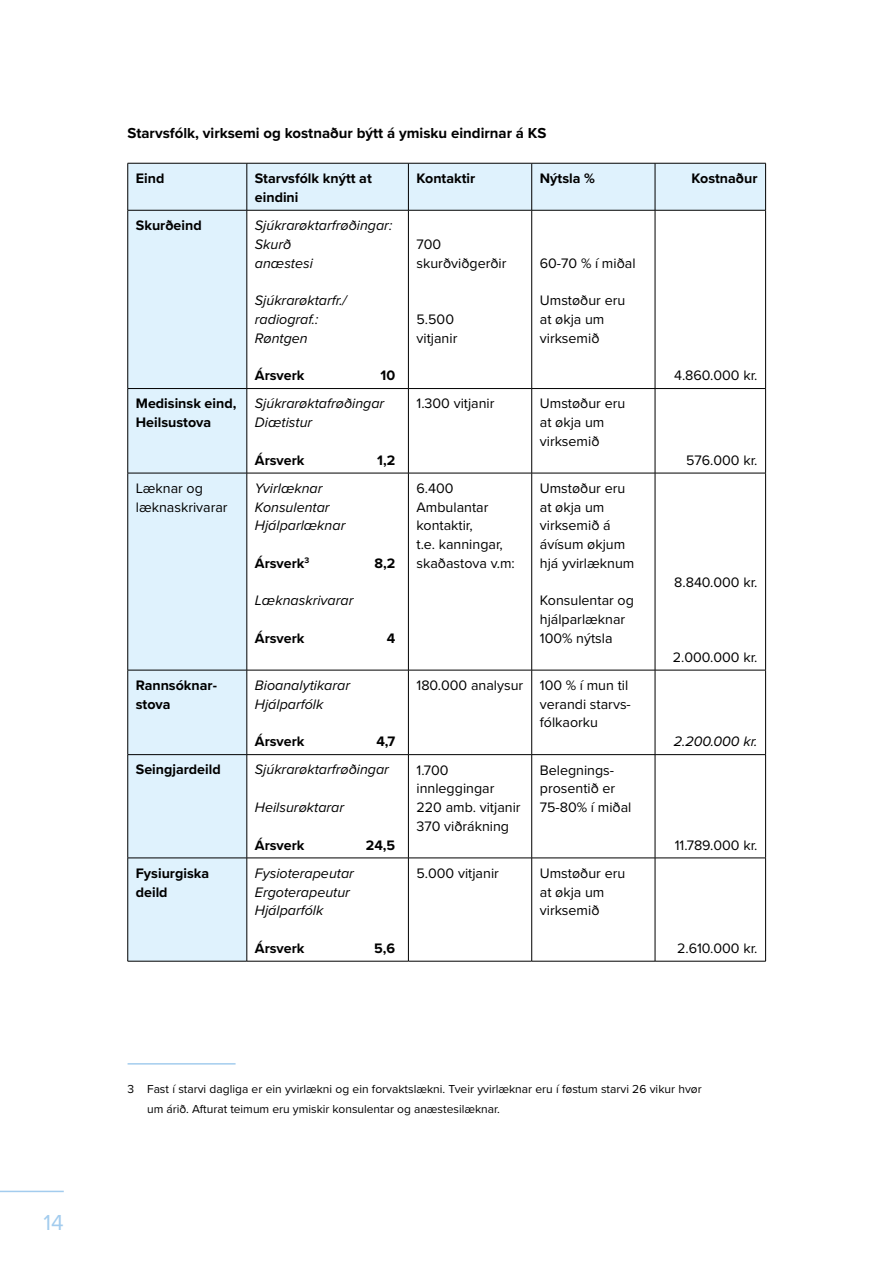
<style>
.page{position:relative;width:893px;height:1263px;background:#fff}
.page>*{position:absolute;margin:0;border:0;box-sizing:border-box;transform-origin:0 0}
.t1{font:22.5px "Proxima Nova";color:#a3ccee}
.t2{font:700 15px "Proxima Nova";color:#000}
.t3{font:14.25px/18.8px "Proxima Nova";color:#000}
.t4{font:italic 14.25px/18.8px "Proxima Nova";color:#000}
.t5{font:700 14.25px/18.8px "Proxima Nova";color:#000}
.t6{font:12px/19.5px "Proxima Nova";color:#000}
</style>
<div class="page">
<hr style="left:0;top:1191px;width:64px;height:1px;background:#a3ccee">
<svg style="left:128px;top:164px;width:637px;height:797px"></svg>
<hr style="left:128px;top:163px;width:119px;height:1px;background:#000">
<hr style="left:127px;top:163px;width:1px;height:47px;background:#000">
<hr style="left:247px;top:163px;width:161px;height:1px;background:#000">
<hr style="left:247px;top:163px;width:1px;height:47px;background:#000">
<hr style="left:408px;top:163px;width:124px;height:1px;background:#000">
<hr style="left:408px;top:163px;width:1px;height:47px;background:#000">
<hr style="left:532px;top:163px;width:123px;height:1px;background:#000">
<hr style="left:531px;top:163px;width:1px;height:47px;background:#000">
<hr style="left:655px;top:163px;width:111px;height:1px;background:#000">
<hr style="left:655px;top:163px;width:1px;height:47px;background:#000">
<hr style="left:765px;top:163px;width:1px;height:47px;background:#000">
<hr style="left:128px;top:210px;width:119px;height:1px;background:#000">
<hr style="left:127px;top:210px;width:1px;height:178px;background:#000">
<hr style="left:247px;top:210px;width:161px;height:1px;background:#000">
<hr style="left:247px;top:210px;width:1px;height:178px;background:#000">
<hr style="left:408px;top:210px;width:124px;height:1px;background:#000">
<hr style="left:408px;top:210px;width:1px;height:178px;background:#000">
<hr style="left:532px;top:210px;width:123px;height:1px;background:#000">
<hr style="left:531px;top:210px;width:1px;height:178px;background:#000">
<hr style="left:655px;top:210px;width:111px;height:1px;background:#000">
<hr style="left:655px;top:210px;width:1px;height:178px;background:#000">
<hr style="left:765px;top:210px;width:1px;height:178px;background:#000">
<hr style="left:128px;top:388px;width:119px;height:1px;background:#000">
<hr style="left:127px;top:389px;width:1px;height:84px;background:#000">
<hr style="left:247px;top:388px;width:161px;height:1px;background:#000">
<hr style="left:247px;top:389px;width:1px;height:84px;background:#000">
<hr style="left:408px;top:388px;width:124px;height:1px;background:#000">
<hr style="left:408px;top:389px;width:1px;height:84px;background:#000">
<hr style="left:532px;top:388px;width:123px;height:1px;background:#000">
<hr style="left:531px;top:389px;width:1px;height:84px;background:#000">
<hr style="left:655px;top:388px;width:111px;height:1px;background:#000">
<hr style="left:655px;top:389px;width:1px;height:84px;background:#000">
<hr style="left:765px;top:389px;width:1px;height:84px;background:#000">
<hr style="left:128px;top:473px;width:119px;height:1px;background:#000">
<hr style="left:127px;top:473px;width:1px;height:197px;background:#000">
<hr style="left:247px;top:473px;width:161px;height:1px;background:#000">
<hr style="left:247px;top:473px;width:1px;height:197px;background:#000">
<hr style="left:408px;top:473px;width:124px;height:1px;background:#000">
<hr style="left:408px;top:473px;width:1px;height:197px;background:#000">
<hr style="left:532px;top:473px;width:123px;height:1px;background:#000">
<hr style="left:531px;top:473px;width:1px;height:197px;background:#000">
<hr style="left:655px;top:473px;width:111px;height:1px;background:#000">
<hr style="left:655px;top:473px;width:1px;height:197px;background:#000">
<hr style="left:765px;top:473px;width:1px;height:197px;background:#000">
<hr style="left:128px;top:670px;width:119px;height:1px;background:#000">
<hr style="left:127px;top:670px;width:1px;height:84px;background:#000">
<hr style="left:247px;top:670px;width:161px;height:1px;background:#000">
<hr style="left:247px;top:670px;width:1px;height:84px;background:#000">
<hr style="left:408px;top:670px;width:124px;height:1px;background:#000">
<hr style="left:408px;top:670px;width:1px;height:84px;background:#000">
<hr style="left:532px;top:670px;width:123px;height:1px;background:#000">
<hr style="left:531px;top:670px;width:1px;height:84px;background:#000">
<hr style="left:655px;top:670px;width:111px;height:1px;background:#000">
<hr style="left:655px;top:670px;width:1px;height:84px;background:#000">
<hr style="left:765px;top:670px;width:1px;height:84px;background:#000">
<hr style="left:128px;top:754px;width:119px;height:1px;background:#000">
<hr style="left:127px;top:755px;width:1px;height:103px;background:#000">
<hr style="left:247px;top:754px;width:161px;height:1px;background:#000">
<hr style="left:247px;top:755px;width:1px;height:103px;background:#000">
<hr style="left:408px;top:754px;width:124px;height:1px;background:#000">
<hr style="left:408px;top:755px;width:1px;height:103px;background:#000">
<hr style="left:532px;top:754px;width:123px;height:1px;background:#000">
<hr style="left:531px;top:755px;width:1px;height:103px;background:#000">
<hr style="left:655px;top:754px;width:111px;height:1px;background:#000">
<hr style="left:655px;top:755px;width:1px;height:103px;background:#000">
<hr style="left:765px;top:755px;width:1px;height:103px;background:#000">
<hr style="left:128px;top:858px;width:119px;height:1px;background:#000">
<hr style="left:127px;top:858px;width:1px;height:103px;background:#000">
<hr style="left:247px;top:858px;width:161px;height:1px;background:#000">
<hr style="left:247px;top:858px;width:1px;height:103px;background:#000">
<hr style="left:408px;top:858px;width:124px;height:1px;background:#000">
<hr style="left:408px;top:858px;width:1px;height:103px;background:#000">
<hr style="left:532px;top:858px;width:123px;height:1px;background:#000">
<hr style="left:531px;top:858px;width:1px;height:103px;background:#000">
<hr style="left:655px;top:858px;width:111px;height:1px;background:#000">
<hr style="left:655px;top:858px;width:1px;height:103px;background:#000">
<hr style="left:765px;top:858px;width:1px;height:103px;background:#000">
<hr style="left:128px;top:961px;width:119px;height:1px;background:#000">
<hr style="left:247px;top:961px;width:161px;height:1px;background:#000">
<hr style="left:408px;top:961px;width:124px;height:1px;background:#000">
<hr style="left:532px;top:961px;width:123px;height:1px;background:#000">
<hr style="left:655px;top:961px;width:111px;height:1px;background:#000">
<hr style="left:128px;top:1063px;width:108px;height:1px;background:#a3ccee">
<h1 class="t1" style="left:44px;top:1209px;width:22px">14</h1>
<p class="t2" style="left:128px;top:124px;width:426px">Starvsfólk, virksemi og kostnaður býtt á ymisku eindirnar á KS<sup>3</sup></p>
<p class="t5" style="left:136px;top:169px;width:30px">Eind</p>
<p class="t5" style="left:255px;top:169px;width:118px">Starvsfólk knýtt at eindini</p>
<p class="t5" style="left:416px;top:169px;width:60px">Kontaktir</p>
<p class="t5" style="left:540px;top:169px;width:57px">Nýtsla %</p>
<p class="t5" style="left:691px;top:169px;width:68px">Kostnaður</p>
<p class="t5" style="left:136px;top:216px;width:67px">Skurðeind</p>
<p class="t4" style="left:255px;top:216px;width:139px">Sjúkrarøktarfrøðingar:<br>Skurð<br>anæstesi</p>
<p class="t4" style="left:255px;top:291px;width:93px">Sjúkrarøktarfr./ radiograf.:<br>Røntgen</p>
<p class="t5" style="left:255px;top:366px;width:51px">Ársverk</p>
<p class="t5" style="left:381px;top:366px;width:16px">10</p>
<p class="t3" style="left:416px;top:235px;width:91px">700 skurðviðgerðir</p>
<p class="t3" style="left:540px;top:254px;width:97px">60-70 % í miðal</p>
<p class="t3" style="left:540px;top:291px;width:87px">Umstøður eru at økja um virksemið</p>
<p class="t3" style="left:416px;top:310px;width:42px">5.500 vitjanir</p>
<p class="t3" style="left:674px;top:366px;width:85px">4.860.000 kr.</p>
<p class="t5" style="left:136px;top:395px;width:102px">Medisinsk eind,<br>Heilsustova</p>
<p class="t4" style="left:255px;top:394px;width:131px">Sjúkrarøktafrøðingar<br>Diætistur</p>
<p class="t5" style="left:255px;top:451px;width:51px">Ársverk</p>
<p class="t5" style="left:377px;top:451px;width:20px">1,2</p>
<p class="t3" style="left:136px;top:479px;width:93px">Læknar og læknaskrivarar</p>
<p class="t4" style="left:255px;top:479px;width:92px">Yvirlæknar<br>Konsulentar<br>Hjálparlæknar</p>
<p class="t5" style="left:255px;top:554px;width:56px">Ársverk<sup>3</sup></p>
<p class="t5" style="left:374px;top:554px;width:22px">8,2</p>
<p class="t4" style="left:255px;top:591px;width:100px">Læknaskrivarar</p>
<p class="t5" style="left:255px;top:629px;width:51px">Ársverk</p>
<p class="t5" style="left:387px;top:629px;width:10px">4</p>
<p class="t5" style="left:136px;top:676px;width:82px">Rannsóknar&shy;stova</p>
<p class="t4" style="left:255px;top:676px;width:97px">Bioanalytikarar<br>Hjálparfólk</p>
<p class="t5" style="left:255px;top:733px;width:51px">Ársverk</p>
<p class="t5" style="left:376px;top:733px;width:20px">4,7</p>
<p class="t5" style="left:136px;top:761px;width:86px">Seingjardeild</p>
<p class="t4" style="left:255px;top:761px;width:136px">Sjúkrarøktarfrøðingar</p>
<p class="t4" style="left:255px;top:798px;width:91px">Heilsurøktarar</p>
<p class="t5" style="left:255px;top:836px;width:51px">Ársverk</p>
<p class="t5" style="left:366px;top:836px;width:31px">24,5</p>
<p class="t5" style="left:136px;top:864px;width:75px">Fysiurgiska deild</p>
<p class="t4" style="left:255px;top:864px;width:101px">Fysioterapeutar<br>Ergoterapeutur<br>Hjálparfólk</p>
<p class="t5" style="left:255px;top:939px;width:51px">Ársverk</p>
<p class="t5" style="left:374px;top:939px;width:22px">5,6</p>
<p class="t3" style="left:416px;top:394px;width:80px">1.300 vitjanir</p>
<p class="t3" style="left:540px;top:394px;width:87px">Umstøður eru at økja um virksemið</p>
<p class="t3" style="left:416px;top:479px;width:100px">6.400<br>Ambulantar kontaktir,<br>t.e. kanningar, skaðastova v.m:</p>
<p class="t3" style="left:540px;top:479px;width:96px">Umstøður eru at økja um virksemið á ávísum økjum hjá yvirlæknum</p>
<p class="t3" style="left:540px;top:591px;width:96px">Konsulentar og hjálparlæknar<br>100% nýtsla</p>
<p class="t3" style="left:540px;top:676px;width:92px;text-indent:-123px">180.000 analysur 100 % í mun til verandi starvs&shy;fólkaorku</p>
<p class="t3" style="left:416px;top:761px;width:106px">1.700 innleggingar<br>220 amb. vitjanir<br>370 viðrákning</p>
<p class="t3" style="left:540px;top:761px;width:93px">Belegnings&shy;prosentið er<br>75-80% í miðal</p>
<p class="t3" style="left:416px;top:864px;width:84px">5.000 vitjanir</p>
<p class="t3" style="left:540px;top:864px;width:87px">Umstøður eru at økja um virksemið</p>
<p class="t3" style="left:686px;top:451px;width:73px">576.000 kr.</p>
<p class="t3" style="left:674px;top:573px;width:85px">8.840.000 kr.</p>
<p class="t3" style="left:673px;top:648px;width:86px">2.000.000 kr.</p>
<p class="t4" style="left:674px;top:732px;width:85px">2.200.000 kr.</p>
<p class="t3" style="left:675px;top:836px;width:84px">11.789.000 kr.</p>
<p class="t3" style="left:677px;top:939px;width:82px">2.610.000 kr.</p>
<p class="t6" style="left:147px;top:1080px;width:556px;text-indent:-20px">3 Fast í starvi dagliga er ein yvirlækni og ein forvaktslækni. Tveir yvirlæknar eru í føstum starvi 26 vikur hvør um árið. Afturat teimum eru ymiskir konsulentar og anæstesilæknar.</p>
</div>
